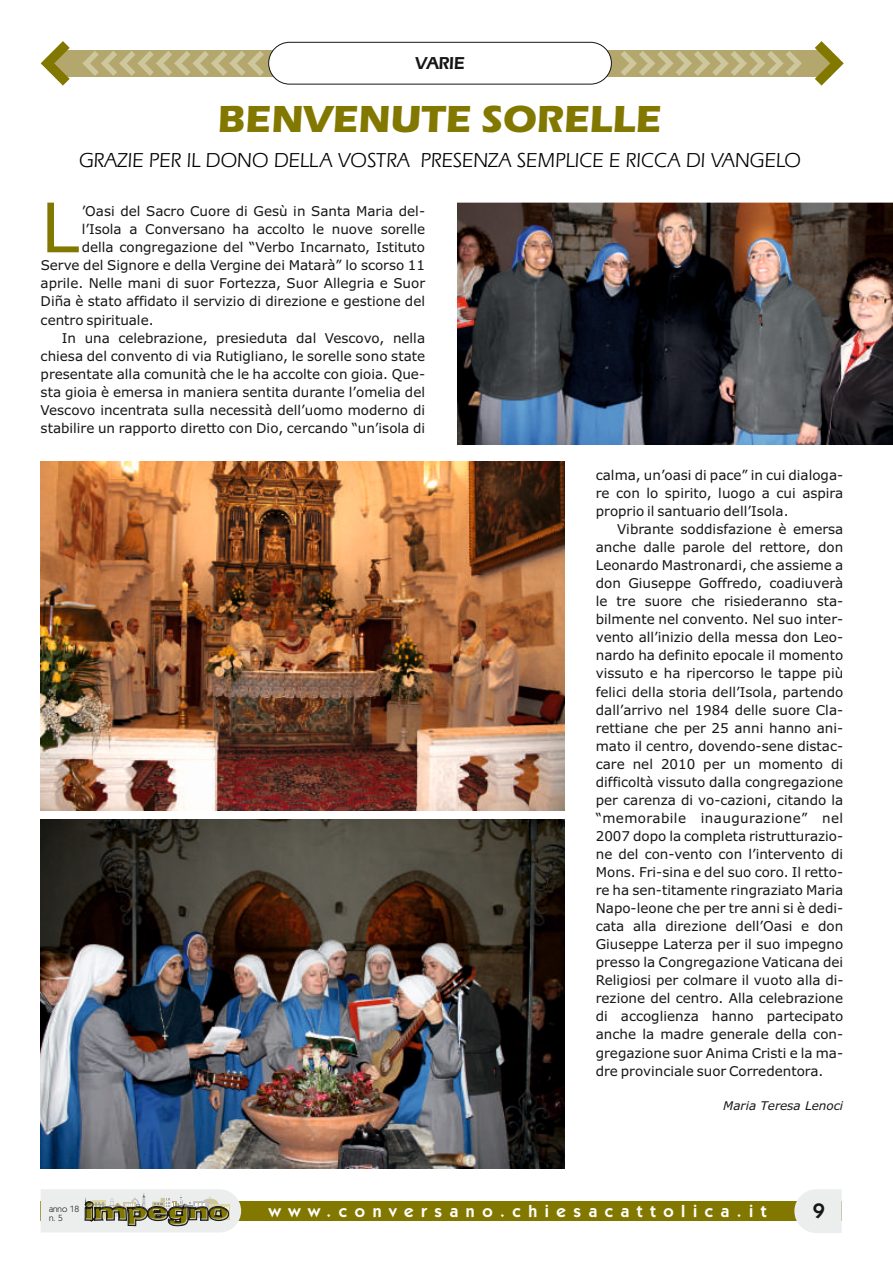
<style>
.page{position:relative;width:893px;height:1263px;background:#fff}
.page>*{position:absolute;margin:0;border:0;box-sizing:border-box;transform-origin:0 0}
.t1{font:68.25px "Verdana";color:#827800}
.t2{font:700 39px "Eras ITC";color:#827800}
.t3{font:21px "Eras IT Cby BT";color:#000}
.t4{font:600 21px "Kabel IT Cby BT";color:#151616}
.t5{font:600 18px "Eras IT Cby BT";color:#151616}
.t6{font:600 17.25px "Kabel IT Cby BT";letter-spacing:.44em;color:#fff}
.t7{font:13.5px/18px "Verdana";color:#151616;text-align:justify}
.t8{font:italic 12px "Verdana";color:#151616}
.t9{font:9px/8.9px "Kabel IT Cby BT";color:#151616}
</style>
<div class="page">
<div style="left:41px;top:1201px;width:801px;height:20px;background:#827800"></div>
<svg style="left:794px;top:1189px;width:48px;height:44px;background:#ecedeb"></svg>
<svg style="left:41px;top:1189px;width:200px;height:43px;background:#c9c8ba"></svg>
<div style="left:54px;top:50px;width:776px;height:27px;background:#b3a76d"></div>
<svg style="left:41px;top:41px;width:29px;height:45px"></svg>
<svg style="left:621px;top:51px;width:181px;height:25px"></svg>
<svg style="left:82px;top:51px;width:182px;height:25px"></svg>
<svg style="left:815px;top:41px;width:29px;height:45px"></svg>
<div style="left:268px;top:42px;width:344px;height:42px;background:#fff;border:1px solid #151616;border-radius:21px"></div>
<img style="left:457px;top:203px;width:436px;height:242px">
<img style="left:41px;top:819px;width:523px;height:349px">
<img style="left:41px;top:462px;width:523px;height:349px">
<h3 class="t5" style="left:416px;top:55px;width:51px">VARIE</h3>
<h2 class="t2" style="left:218px;top:105px;width:445px">BENVENUTE SORELLE</h2>
<h3 class="t3" style="left:79px;top:151px;width:723px">GRAZIE PER IL DONO DELLA VOSTRA PRESENZA SEMPLICE E RICCA DI VANGELO</h3>
<h1 class="t1" style="left:41px;top:200px;width:40px">L</h1>
<p class="t7" style="left:82px;top:203px;width:345px">’Oasi del Sacro Cuore di Gesù in Santa Maria del-</p>
<p class="t7" style="left:82px;top:221px;width:345px">l’Isola a Conversano ha accolto le nuove sorelle</p>
<p class="t7" style="left:82px;top:240px;width:345px">della congregazione del “Verbo Incarnato, Istituto</p>
<p class="t7" style="left:41px;top:258px;width:386px">Serve del Signore e della Vergine dei Matarà” lo scorso 11</p>
<p class="t7" style="left:41px;top:276px;width:386px">aprile. Nelle mani di suor Fortezza, Suor Allegria e Suor</p>
<p class="t7" style="left:41px;top:294px;width:386px">Diña è stato affidato il servizio di direzione e gestione del</p>
<p class="t7" style="left:41px;top:312px;width:114px">centro spirituale.</p>
<p class="t7" style="left:62px;top:330px;width:365px">In una celebrazione, presieduta dal Vescovo, nella</p>
<p class="t7" style="left:41px;top:348px;width:386px">chiesa del convento di via Rutigliano, le sorelle sono state</p>
<p class="t7" style="left:41px;top:366px;width:386px">presentate alla comunità che le ha accolte con gioia. Que-</p>
<p class="t7" style="left:41px;top:384px;width:386px">sta gioia è emersa in maniera sentita durante l’omelia del</p>
<p class="t7" style="left:41px;top:402px;width:386px">Vescovo incentrata sulla necessità dell’uomo moderno di</p>
<p class="t7" style="left:41px;top:420px;width:386px">stabilire un rapporto diretto con Dio, cercando “un’isola di</p>
<p class="t7" style="left:596px;top:467px;width:249px">calma, un’oasi di pace” in cui dialoga&shy;re con lo spirito, luogo a cui aspira proprio il santuario dell’Isola.</p>
<p class="t7" style="left:596px;top:521px;width:249px;text-indent:21px">Vibrante soddisfazione è emersa anche dalle parole del rettore, don Leonardo Mastronardi, che assieme a don Giuseppe Goffredo, coadiuverà le tre suore che risiederanno sta&shy;bilmente nel convento. Nel suo inter&shy;vento all’inizio della messa don Leo&shy;nardo ha definito epocale il momento vissuto e ha ripercorso le tappe più felici della storia dell’Isola, partendo dall’arrivo nel 1984 delle suore Cla&shy;rettiane che per 25 anni hanno ani&shy;mato il centro, dovendo-sene distac&shy;care nel 2010 per un momento di difficoltà vissuto dalla congregazione per carenza di vo-cazioni, citando la “memorabile inaugurazione” nel 2007 dopo la completa ristrutturazio&shy;ne del con-vento con l’intervento di Mons. Fri-sina e del suo coro. Il retto&shy;re ha sen-titamente ringraziato Maria Napo-leone che per tre anni si è dedi&shy;cata alla direzione dell’Oasi e don Giuseppe Laterza per il suo impegno presso la Congregazione Vaticana dei Religiosi per colmare il vuoto alla di&shy;rezione del centro. Alla celebrazione di accoglienza hanno partecipato anche la madre generale della con&shy;gregazione suor Anima Cristi e la ma&shy;dre provinciale suor Corredentora.</p>
<p class="t8" style="left:723px;top:1101px;width:121px">Maria Teresa Lenoci</p>
<p class="t9" style="left:49px;top:1205px;width:32px">anno 18 n. 5</p>
<p class="t6" style="left:269px;top:1204px;width:499px">www.conversano.chiesacattolica.it</p>
<h3 class="t4" style="left:813px;top:1202px;width:13px">9</h3>
</div>
